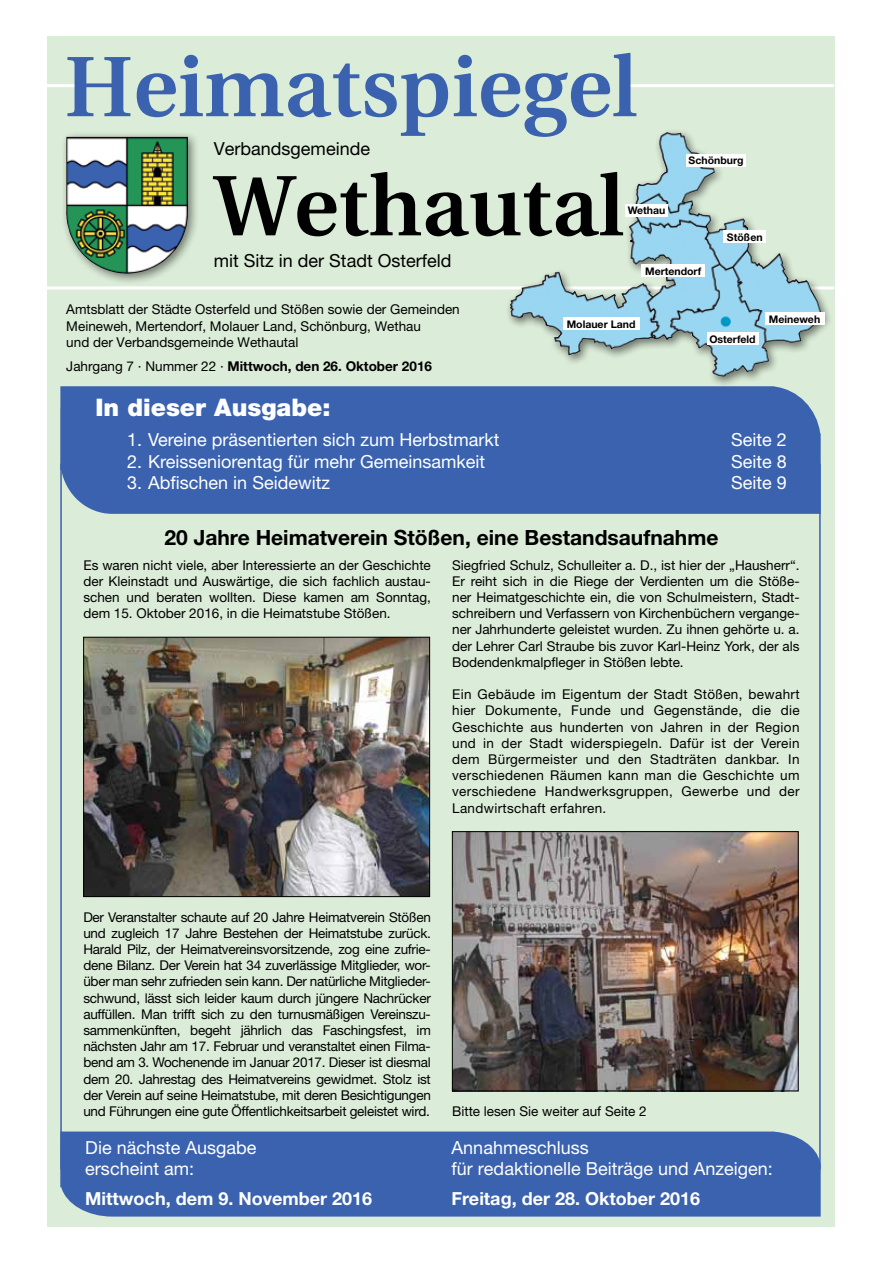
<style>
.page{position:relative;width:881px;height:1263px;background:#fff}
.page>*{position:absolute;margin:0;border:0;box-sizing:border-box;transform-origin:0 0}
.t1{font:600 85.5px "Utopia";color:#3a62ae}
.t2{font:600 85.5px "Utopia";color:#000}
.t3{font:900 24.3px "Helvetica Neue LT";color:#fff}
.t4{font:700 21px "Helvetica Neue LT";color:#000}
.t5{font:18px/21.6px "Helvetica Neue LT";color:#fff}
.t6{font:700 18px "Helvetica Neue LT";color:#fff}
.t7{font:18px "Helvetica Neue LT";color:#000}
.t8{font:13.5px/16.2px "Helvetica Neue LT";color:#000;text-align:justify}
.t9{font:700 13.5px "Helvetica Neue LT";color:#000}
.t10{font:700 10.5px "Helvetica Neue LT";color:#000}
.s1{font-weight:400}
</style>
<div class="page">
<div style="left:47px;top:36px;width:786px;height:1191px;background:#dbecd8"></div>
<hr style="left:47px;top:286px;width:786px;height:3px;background:#fff">
<hr style="left:47px;top:84px;width:37px;height:3px;background:#fff">
<hr style="left:629px;top:84px;width:204px;height:3px;background:#fff">
<div style="left:60px;top:131px;width:140px;height:155px;background:#000;opacity:.5"></div>
<img style="left:66px;top:137px;width:122px;height:137px">
<div style="left:504px;top:127px;width:329px;height:261px;background:#000;opacity:.5"></div>
<img style="left:628px;top:132px;width:38px;height:133px">
<div style="left:686px;top:154px;width:59px;height:13px;background:#fff"></div>
<div style="left:625px;top:204px;width:42px;height:13px;background:#fff"></div>
<div style="left:562px;top:318px;width:77px;height:12px;background:#fff"></div>
<div style="left:641px;top:265px;width:63px;height:12px;background:#fff"></div>
<div style="left:723px;top:231px;width:42px;height:12px;background:#fff"></div>
<div style="left:706px;top:332px;width:51px;height:13px;background:#fff"></div>
<div style="left:764px;top:312px;width:60px;height:13px;background:#fff"></div>
<div style="left:60px;top:386px;width:760px;height:128px;background:#3a62ae"></div>
<div style="left:60px;top:1131px;width:760px;height:85px;background:#3a62ae"></div>
<img style="left:85px;top:639px;width:342px;height:256px">
<div style="left:83px;top:637px;width:346px;height:260px;border:1px solid #000"></div>
<img style="left:454px;top:833px;width:342px;height:256px">
<div style="left:452px;top:831px;width:346px;height:260px;border:1px solid #000"></div>
<h1 class="t1" style="left:64px;top:39px;width:574px">Heimatspiegel</h1>
<h1 class="t2" style="left:214px;top:158px;width:411px">Wethautal</h1>
<h3 class="t7" style="left:214px;top:138px;width:158px">Verbandsgemeinde</h3>
<p class="t10" style="left:627px;top:204px;width:39px">Wethau</p>
<p class="t10" style="left:688px;top:154px;width:56px">Schönburg</p>
<p class="t10" style="left:726px;top:231px;width:37px">Stößen</p>
<h3 class="t7" style="left:214px;top:250px;width:239px">mit Sitz in der Stadt Osterfeld</h3>
<p class="t8" style="left:66px;top:301px;width:395px;text-align:left">Amtsblatt der Städte Osterfeld und Stößen sowie der Gemeinden<br>Meineweh, Mertendorf, Molauer Land, Schönburg, Wethau<br>und der Verbandsgemeinde Wethautal</p>
<p class="t9" style="left:66px;top:358px;width:367px"><span class="s1">Jahrgang 7 · Nummer 22 ·</span> Mittwoch, den 26. Oktober 2016</p>
<p class="t10" style="left:645px;top:265px;width:57px">Mertendorf</p>
<p class="t10" style="left:566px;top:318px;width:70px">Molauer Land</p>
<p class="t10" style="left:709px;top:333px;width:48px">Osterfeld</p>
<p class="t10" style="left:768px;top:312px;width:53px">Meineweh</p>
<h2 class="t3" style="left:95px;top:392px;width:236px">In dieser Ausgabe:</h2>
<h3 class="t5" style="left:127px;top:429px;width:374px">1. Vereine präsentierten sich zum Herbstmarkt</h3>
<h3 class="t5" style="left:730px;top:429px;width:57px">Seite 2</h3>
<h3 class="t5" style="left:127px;top:450px;width:359px">2. Kreisseniorentag für mehr Gemeinsamkeit</h3>
<h3 class="t5" style="left:730px;top:450px;width:57px">Seite 8</h3>
<h3 class="t5" style="left:127px;top:472px;width:204px">3. Abfischen in Seidewitz</h3>
<h3 class="t5" style="left:730px;top:472px;width:57px">Seite 9</h3>
<h3 class="t4" style="left:164px;top:524px;width:555px">20 Jahre Heimatverein Stößen, eine Bestandsaufnahme</h3>
<p class="t8" style="left:83px;top:556px;width:349px">Es waren nicht viele, aber Interessierte an der Geschichte der Kleinstadt und Auswärtige, die sich fachlich austau&shy;schen und beraten wollten. Diese kamen am Sonntag, dem 15. Oktober 2016, in die Heimatstube Stößen.</p>
<p class="t8" style="left:452px;top:556px;width:349px">Siegfried Schulz, Schulleiter a. D., ist hier der „Hausherr“.<br>Er reiht sich in die Riege der Verdienten um die Stöße&shy;ner Heimatgeschichte ein, die von Schulmeistern, Stadt&shy;schreibern und Verfassern von Kirchenbüchern vergange&shy;ner Jahrhunderte geleistet wurden. Zu ihnen gehörte u. a. der Lehrer Carl Straube bis zuvor Karl-Heinz York, der als Bodendenkmalpfleger in Stößen lebte.</p>
<p class="t8" style="left:452px;top:686px;width:349px">Ein Gebäude im Eigentum der Stadt Stößen, bewahrt hier Dokumente, Funde und Gegenstände, die die Geschichte aus hunderten von Jahren in der Region und in der Stadt widerspiegeln. Dafür ist der Verein dem Bürgermeister und den Stadträten dankbar. In verschiedenen Räumen kann man die Geschichte um verschiedene Handwerksgruppen, Gewerbe und der Landwirtschaft erfahren.</p>
<p class="t8" style="left:83px;top:908px;width:349px">Der Veranstalter schaute auf 20 Jahre Heimatverein Stößen und zugleich 17 Jahre Bestehen der Heimatstube zurück.<br>Harald Pilz, der Heimatvereinsvorsitzende, zog eine zufrie&shy;dene Bilanz. Der Verein hat 34 zuverlässige Mitglieder, wor&shy;über man sehr zufrieden sein kann. Der natürliche Mitglieder&shy;schwund, lässt sich leider kaum durch jüngere Nachrücker auffüllen. Man trifft sich zu den turnusmäßigen Vereinszu&shy;sammenkünften, begeht jährlich das Faschingsfest, im nächsten Jahr am 17. Februar und veranstaltet einen Filma&shy;bend am 3. Wochenende im Januar 2017. Dieser ist diesmal dem 20. Jahrestag des Heimatvereins gewidmet. Stolz ist der Verein auf seine Heimatstube, mit deren Besichtigungen und Führungen eine gute Öffentlichkeitsarbeit geleistet wird.</p>
<h3 class="t5" style="left:85px;top:1136px;width:173px">Die nächste Ausgabe erscheint am:</h3>
<h3 class="t6" style="left:85px;top:1188px;width:288px">Mittwoch, dem 9. November 2016</h3>
<p class="t8" style="left:452px;top:1103px;width:196px">Bitte lesen Sie weiter auf Seite 2</p>
<h3 class="t5" style="left:451px;top:1136px;width:323px">Annahmeschluss<br>für redaktionelle Beiträge und Anzeigen:</h3>
<h3 class="t6" style="left:451px;top:1188px;width:250px">Freitag, der 28. Oktober 2016</h3>
</div>
